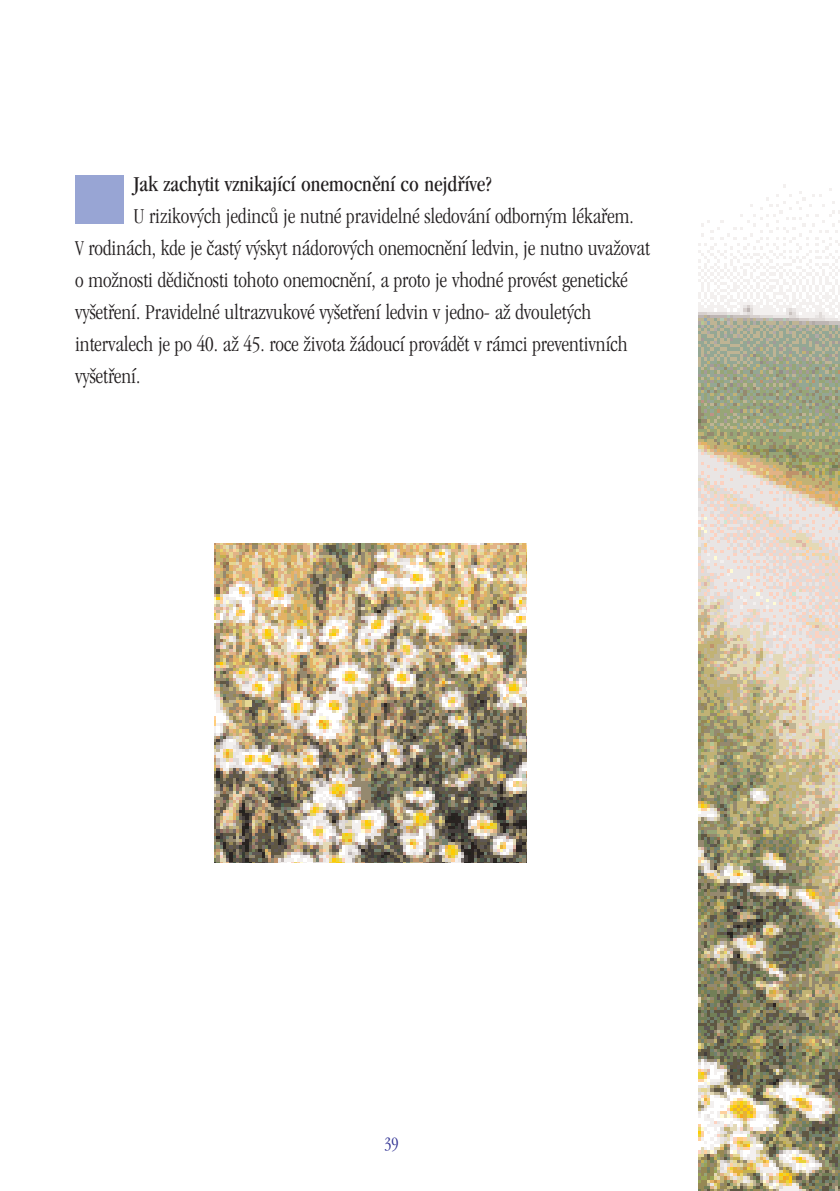
<style>
.page{position:relative;width:840px;height:1191px;background:#fff}
.page>*{position:absolute;margin:0;border:0;box-sizing:border-box;transform-origin:0 0}
.t1{font:300 22px/32px "Garamond Condensed CE";color:#231f20}
.t2{font:22px "Garamond Condensed CE";color:#231f20}
.t3{font:300 18px "Garamond Condensed CE";color:#2e3092}
</style>
<div class="page">
<img style="left:698px;top:184px;width:141px;height:1007px">
<div style="left:75px;top:175px;width:48px;height:48px;background:#98a5d4"></div>
<img style="left:214px;top:543px;width:312px;height:319px">
<p class="t2" style="left:133px;top:175px;width:359px">Jak zachytit vznikající onemocnění co nejdříve?</p>
<p class="t1" style="left:75px;top:202px;width:576px;text-indent:58px">U rizikových jedinců je nutné pravidelné sledování odborným lékařem.<br>V rodinách, kde je častý výskyt nádorových onemocnění ledvin, je nutno uvažovat o možnosti dědičnosti tohoto onemocnění, a proto je vhodné provést genetické vyšetření. Pravidelné ultrazvukové vyšetření ledvin v jedno- až dvouletých intervalech je po 40. až 45. roce života žádoucí provádět v rámci preventivních vyšetření.</p>
<p class="t3" style="left:384px;top:1136px;width:16px">39</p>
</div>
